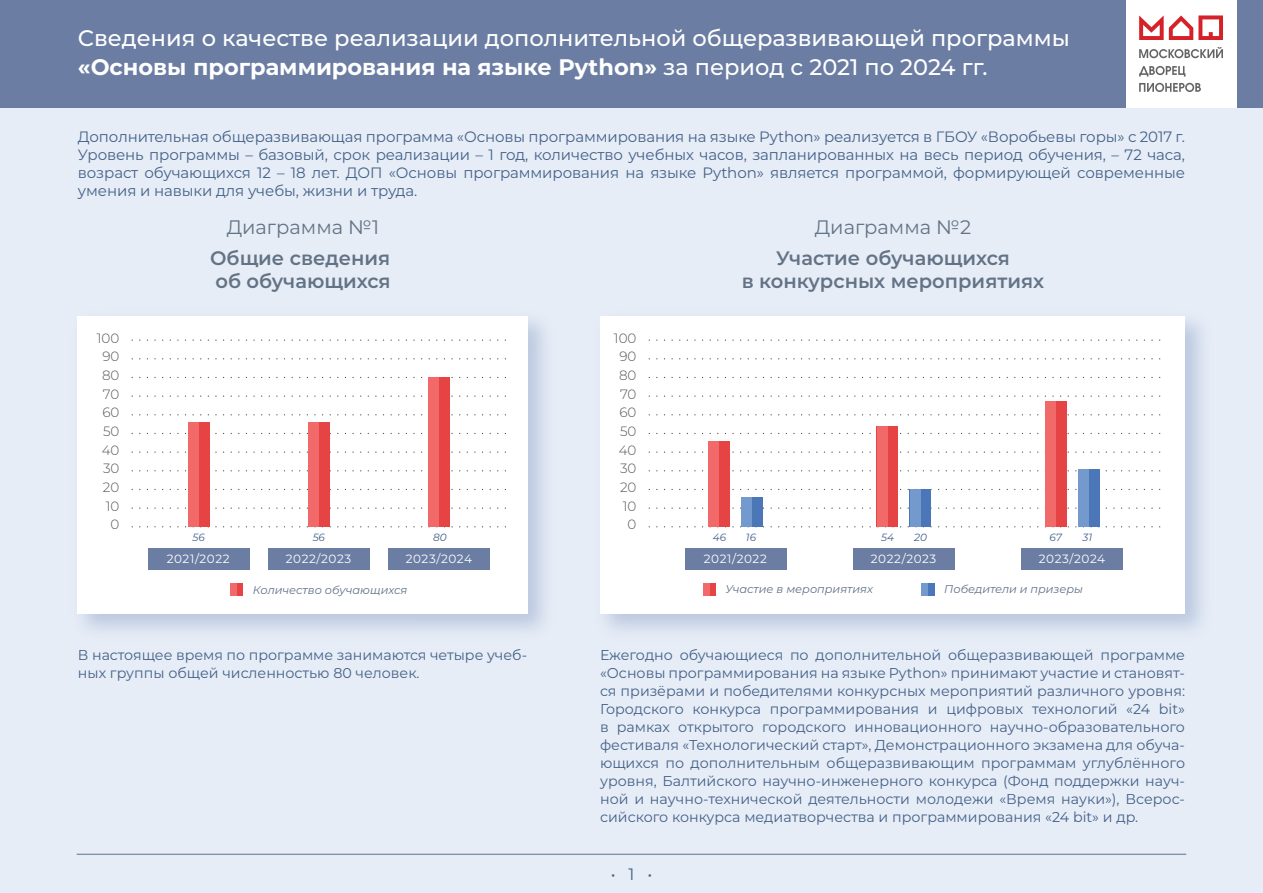
<style>
.page{position:relative;width:1263px;height:893px;background:#fff}
.page>*{position:absolute;margin:0;border:0;box-sizing:border-box;transform-origin:0 0}
.t1{font:500 22.5px/28.5px "Montserrat";color:#fff}
.t2{font:600 19.5px/23.4px "Montserrat";color:#637386}
.t3{font:19.5px "Montserrat";color:#637386}
.t4{font:16.5px "Montserrat";color:#436189}
.t5{font:15px/18px "Montserrat";letter-spacing:-.005em;color:#436189;text-align:justify}
.t6{font:14.25px/18px "Montserrat";color:#436189}
.t7{font:300 13.5px "Montserrat";color:#545557}
.t8{font:12px "Montserrat";letter-spacing:.05em;color:#fff}
.t9{font:italic 11.25px "Montserrat";color:#617187}
.t10{font:italic 10.5px "Montserrat";color:#436189}
.s1{font-weight:700}
</style>
<div class="page">
<div style="left:0;top:76px;width:1263px;height:817px;background:#e7edf6"></div>
<div style="left:0;top:0;width:1263px;height:107px;background:#fff"></div>
<div style="left:1237px;top:0;width:26px;height:107px;background:#6b7da2"></div>
<div style="left:0;top:0;width:1125px;height:107px;background:#6b7da2"></div>
<svg style="left:1139px;top:15px;width:84px;height:25px"></svg>
<svg style="left:1139px;top:47px;width:84px;height:11px"></svg>
<svg style="left:1139px;top:66px;width:46px;height:11px"></svg>
<svg style="left:1139px;top:83px;width:62px;height:9px"></svg>
<hr style="left:77px;top:854px;width:1109px;height:1px;background:#6b7da2">
<img style="left:77px;top:316px;width:469px;height:315px">
<div style="left:78px;top:316px;width:450px;height:298px;background:#fff"></div>
<img style="left:600px;top:316px;width:603px;height:315px">
<div style="left:601px;top:316px;width:584px;height:298px;background:#fff"></div>
<svg style="left:709px;top:583px;width:7px;height:13px"></svg>
<div style="left:703px;top:583px;width:6px;height:13px;background:#f16969"></div>
<div style="left:922px;top:583px;width:12px;height:13px;background:#4b77b8"></div>
<div style="left:922px;top:583px;width:6px;height:13px;background:#7499cc"></div>
<div style="left:230px;top:583px;width:13px;height:13px;background:#e64344"></div>
<div style="left:230px;top:583px;width:7px;height:13px;background:#f16969"></div>
<div style="left:188px;top:422px;width:21px;height:105px;background:#e64344"></div>
<div style="left:188px;top:422px;width:11px;height:105px;background:#f16969"></div>
<div style="left:308px;top:422px;width:22px;height:105px;background:#e64344"></div>
<div style="left:308px;top:422px;width:11px;height:105px;background:#f16969"></div>
<div style="left:428px;top:377px;width:22px;height:150px;background:#e64344"></div>
<div style="left:428px;top:377px;width:11px;height:150px;background:#f16969"></div>
<div style="left:148px;top:549px;width:101px;height:21px;background:#6b7da2"></div>
<div style="left:388px;top:549px;width:102px;height:21px;background:#6b7da2"></div>
<div style="left:268px;top:549px;width:102px;height:21px;background:#6b7da2"></div>
<div style="left:708px;top:441px;width:22px;height:86px;background:#e64344"></div>
<div style="left:708px;top:441px;width:11px;height:86px;background:#f16969"></div>
<div style="left:741px;top:497px;width:22px;height:30px;background:#4b77b8"></div>
<div style="left:741px;top:497px;width:11px;height:30px;background:#7499cc"></div>
<div style="left:1045px;top:402px;width:21px;height:125px;background:#e64344"></div>
<div style="left:1045px;top:402px;width:11px;height:125px;background:#f16969"></div>
<div style="left:1078px;top:469px;width:21px;height:58px;background:#4b77b8"></div>
<div style="left:1078px;top:469px;width:11px;height:58px;background:#7499cc"></div>
<div style="left:877px;top:426px;width:21px;height:101px;background:#e64344"></div>
<div style="left:877px;top:426px;width:10px;height:101px;background:#f16969"></div>
<div style="left:910px;top:489px;width:21px;height:38px;background:#4b77b8"></div>
<div style="left:910px;top:489px;width:10px;height:38px;background:#7499cc"></div>
<div style="left:685px;top:549px;width:101px;height:21px;background:#6b7da2"></div>
<div style="left:1021px;top:549px;width:102px;height:21px;background:#6b7da2"></div>
<div style="left:853px;top:549px;width:102px;height:21px;background:#6b7da2"></div>
<h1 class="t1" style="left:78px;top:23px;width:993px">Сведения о качестве реализации дополнительной общеразвивающей программы <span class="s1">«Основы программирования на языке Python»</span> за период с 2021 по 2024 гг.</h1>
<p class="t5" style="left:78px;top:127px;width:1109px">Дополнительная общеразвивающая программа «Основы программирования на языке Python» реализуется в ГБОУ «Воробьевы горы» с 2017 г.<br>Уровень программы – базовый, срок реализации – 1 год, количество учебных часов, запланированных на весь период обучения, – 72 часа, возраст обучающихся 12 – 18 лет. ДОП «Основы программирования на языке Python» является программой, формирующей современные умения и навыки для учебы, жизни и труда.</p>
<h2 class="t3" style="left:227px;top:214px;width:154px">Диаграмма №1</h2>
<h2 class="t2" style="left:210px;top:245px;width:182px">Общие сведения об обучающихся</h2>
<p class="t7" style="left:97px;top:329px;width:24px">100</p>
<p class="t7" style="left:614px;top:329px;width:24px">100</p>
<p class="t7" style="left:102px;top:347px;width:19px">90</p>
<p class="t7" style="left:619px;top:347px;width:19px">90</p>
<p class="t7" style="left:102px;top:366px;width:19px">80</p>
<p class="t7" style="left:619px;top:366px;width:19px">80</p>
<p class="t7" style="left:103px;top:385px;width:18px">70</p>
<p class="t7" style="left:620px;top:385px;width:18px">70</p>
<p class="t7" style="left:102px;top:403px;width:19px">60</p>
<p class="t7" style="left:619px;top:403px;width:19px">60</p>
<p class="t7" style="left:103px;top:422px;width:18px">50</p>
<p class="t7" style="left:620px;top:422px;width:18px">50</p>
<p class="t7" style="left:102px;top:441px;width:19px">40</p>
<p class="t7" style="left:619px;top:441px;width:19px">40</p>
<p class="t7" style="left:103px;top:459px;width:18px">30</p>
<p class="t7" style="left:620px;top:459px;width:18px">30</p>
<p class="t7" style="left:103px;top:478px;width:18px">20</p>
<p class="t7" style="left:620px;top:478px;width:18px">20</p>
<p class="t7" style="left:106px;top:497px;width:15px">10</p>
<p class="t7" style="left:623px;top:497px;width:15px">10</p>
<p class="t7" style="left:111px;top:515px;width:10px">0</p>
<p class="t7" style="left:628px;top:515px;width:10px">0</p>
<p class="t10" style="left:192px;top:530px;width:14px">56</p>
<p class="t10" style="left:313px;top:530px;width:14px">56</p>
<p class="t10" style="left:433px;top:530px;width:15px">80</p>
<p class="t8" style="left:167px;top:550px;width:64px">2021/2022</p>
<p class="t8" style="left:286px;top:550px;width:67px">2022/2023</p>
<p class="t8" style="left:406px;top:550px;width:68px">2023/2024</p>
<p class="t9" style="left:253px;top:582px;width:156px">Количество обучающихся</p>
<h2 class="t3" style="left:815px;top:214px;width:158px">Диаграмма №2</h2>
<h2 class="t2" style="left:742px;top:245px;width:304px;text-align:center">Участие обучающихся<br>в конкурсных мероприятиях</h2>
<p class="t10" style="left:713px;top:530px;width:15px">46</p>
<p class="t10" style="left:746px;top:530px;width:12px">16</p>
<p class="t10" style="left:881px;top:530px;width:14px">54</p>
<p class="t10" style="left:914px;top:530px;width:14px">20</p>
<p class="t10" style="left:1049px;top:530px;width:14px">67</p>
<p class="t10" style="left:1082px;top:530px;width:11px">31</p>
<p class="t8" style="left:704px;top:550px;width:64px">2021/2022</p>
<p class="t8" style="left:871px;top:550px;width:67px">2022/2023</p>
<p class="t8" style="left:1039px;top:550px;width:68px">2023/2024</p>
<p class="t9" style="left:725px;top:581px;width:149px">Участие в мероприятиях</p>
<p class="t9" style="left:944px;top:581px;width:140px">Победители и призеры</p>
<p class="t6" style="left:78px;top:646px;width:451px">В настоящее время по программе занимаются четыре учеб&shy;ных группы общей численностью 80 человек.</p>
<p class="t6" style="left:600px;top:646px;width:586px;text-align:justify">Ежегодно обучающиеся по дополнительной общеразвивающей программе «Основы программирования на языке Python» принимают участие и становят&shy;ся призёрами и победителями конкурсных мероприятий различного уровня:<br>Городского конкурса программирования и цифровых технологий «24 bit» в рамках открытого городского инновационного научно-образовательного фестиваля «Технологический старт», Демонстрационного экзамена для обуча&shy;ющихся по дополнительным общеразвивающим программам углублённого уровня, Балтийского научно-инженерного конкурса (Фонд поддержки науч&shy;ной и научно-технической деятельности молодежи «Время науки»), Всерос&shy;сийского конкурса медиатворчества и программирования «24 bit» и др.</p>
<p class="t4" style="left:611px;top:862px;width:43px">• 1 •</p>
</div>
